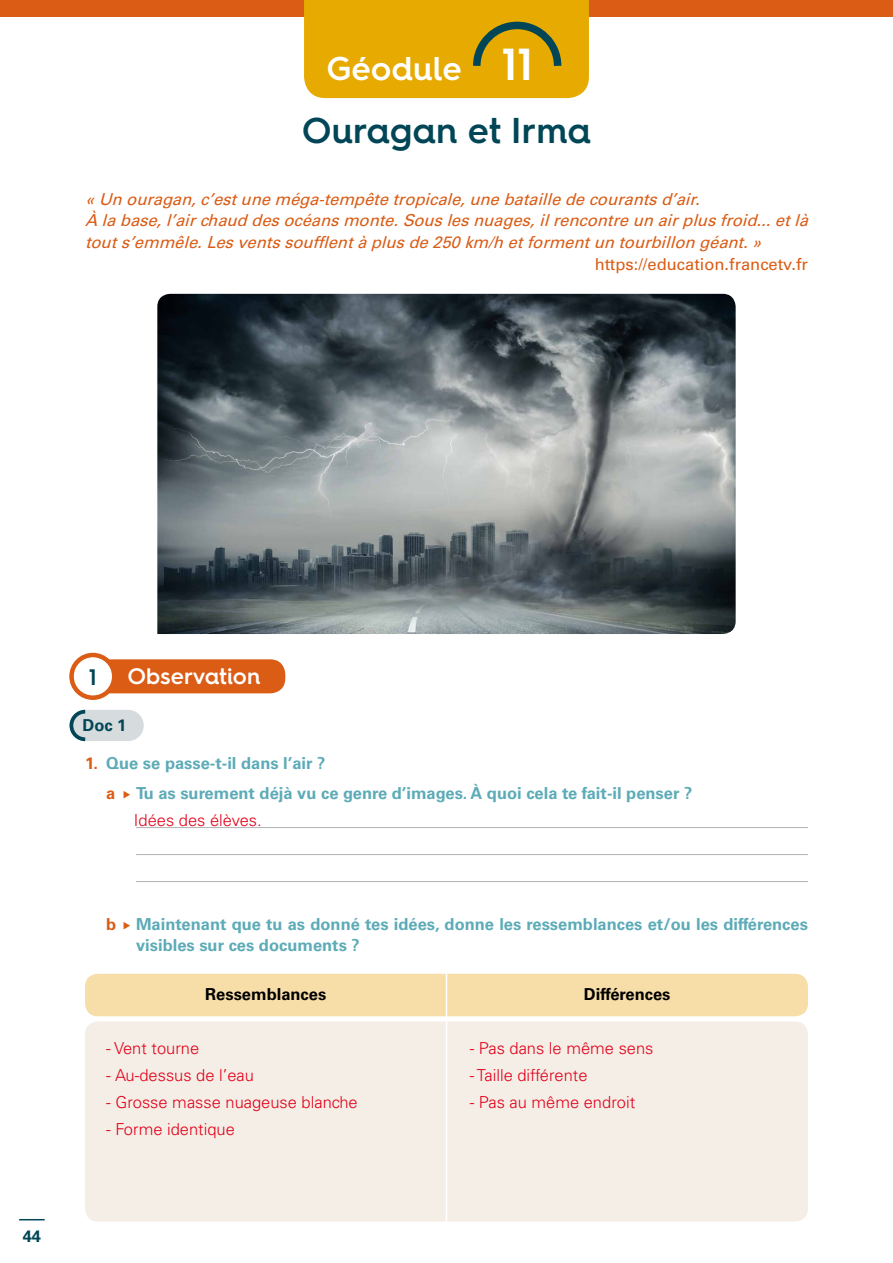
<style>
.page{position:relative;width:893px;height:1263px;background:#fff}
.page>*{position:absolute;margin:0;border:0;box-sizing:border-box;transform-origin:0 0}
.t1{font:600 36px "Hurme Geometric Sans 4";color:#004656}
.t2{font:600 33px "Hurme Geometric Sans 4";color:#fff}
.t3{font:600 22.5px "Hurme Geometric Sans 4";letter-spacing:-.005em;color:#fff}
.t4{font:600 22.5px "Hurme Geometric Sans 4";color:#004656}
.t5{font:italic 16.5px/21.8px "Univers LT Std";color:#da5c15}
.t6{font:700 16.5px/29.5px "Univers LT Std";color:#5cabb7}
.t7{font:300 16.5px "Univers LT Std";color:#e2001a}
.t8{font:16.5px "Univers LT Std";color:#da5c15}
.t9{font:700 16.5px "Univers LT Std";color:#000}
.t10{font:700 16.5px "Univers LT Std";color:#004656}
.s1{font-size:45px}
.s2{color:#da5c15}
</style>
<div class="page">
<div style="left:0;top:0;width:892px;height:17px;background:#da5c15"></div>
<svg style="left:19px;top:1219px;width:26px;height:1px"></svg>
<div style="left:304px;top:0;width:285px;height:98px;background:#e7aa00"></div>
<hr style="left:136px;top:827px;width:672px;height:1px;background:#b1b3b4">
<hr style="left:136px;top:854px;width:672px;height:1px;background:#b1b3b4">
<hr style="left:136px;top:881px;width:672px;height:1px;background:#b1b3b4">
<div style="left:88px;top:659px;width:197px;height:34px;background:#da5c15;border-radius:15px"></div>
<div style="left:72px;top:655px;width:42px;height:43px;background:#fff;border-radius:50%"></div>
<div style="left:69px;top:653px;width:47px;height:47px;border:4px solid #da5c15;border-radius:50%"></div>
<div style="left:70px;top:710px;width:74px;height:31px;background:#d6dbde;border-radius:16px"></div>
<svg style="left:69px;top:709px;width:17px;height:33px"></svg>
<img style="left:157px;top:294px;width:579px;height:340px">
<div style="left:85px;top:974px;width:723px;height:42px;background:#f7dda8;border-radius:13px"></div>
<div style="left:85px;top:1021px;width:723px;height:200px;background:#f4eee6;border-radius:13px"></div>
<hr style="left:446px;top:974px;width:1px;height:43px;background:#fff">
<hr style="left:446px;top:1019px;width:1px;height:215px;background:#fff">
<h2 class="t2" style="left:326px;top:46px;width:208px">Géodule <span class="s1">11</span></h2>
<h1 class="t1" style="left:302px;top:105px;width:291px">Ouragan et Irma</h1>
<p class="t5" style="left:85px;top:188px;width:730px">«Un ouragan,c’estuneméga-tempêtetropicale,unebatailledecourantsd’air.<br>À labase,l’airchaud desocéansmonte.Souslesnuages,ilrencontreun airplusfroid...etlà touts’emmêle.Lesventssoufflentàplusde250km/h etformentun tourbillon géant.»</p>
<p class="t8" style="left:595px;top:254px;width:215px">https://education.francetv.fr</p>
<p class="t10" style="left:23px;top:1226px;width:20px">44</p>
<h3 class="t4" style="left:89px;top:662px;width:9px">1</h3>
<h3 class="t3" style="left:128px;top:660px;width:134px">Observation</h3>
<p class="t10" style="left:82px;top:716px;width:46px">Doc 1</p>
<p class="t6" style="left:106px;top:749px;width:587px;text-indent:-21px"><span class="s2">1.</span> Que se passe-t-il dans l’air ?<br><span class="s2">a</span> Tu as surement déjà vu ce genre d’images. À quoi cela te fait-il penser ?</p>
<p class="t7" style="left:134px;top:810px;width:129px">Idées des élèves.</p>
<p class="t6" style="left:136px;top:914px;width:673px;line-height:21px;text-indent:-30px"><span class="s2">b</span> Maintenant que tu as donné tes idées, donne les ressemblances et/ou les différences visibles sur ces documents ?</p>
<p class="t9" style="left:205px;top:984px;width:123px">Ressemblances</p>
<p class="t9" style="left:584px;top:984px;width:88px">Différences</p>
<p class="t7" style="left:106px;top:1038px;width:94px">- Vent tourne</p>
<p class="t7" style="left:106px;top:1065px;width:149px">- Au-dessus de l’eau</p>
<p class="t7" style="left:106px;top:1092px;width:253px">- Grosse masse nuageuse blanche</p>
<p class="t7" style="left:106px;top:1119px;width:130px">- Forme identique</p>
<p class="t7" style="left:470px;top:1038px;width:185px">- Pas dans le même sens</p>
<p class="t7" style="left:470px;top:1065px;width:119px">- Taille différente</p>
<p class="t7" style="left:470px;top:1092px;width:167px">- Pas au même endroit</p>
</div>
